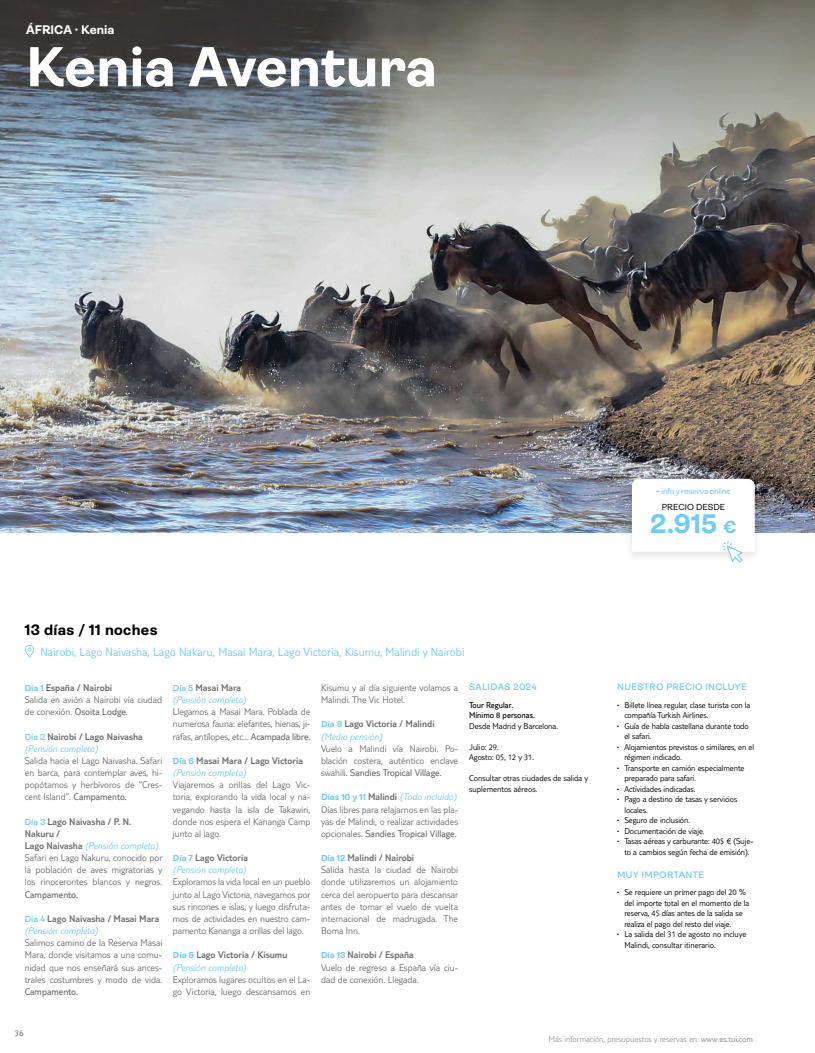
<style>
.page{position:relative;width:815px;height:1053px;background:#fff}
.page>*{position:absolute;margin:0;border:0;box-sizing:border-box;transform-origin:0 0}
.t1{font:700 56.25px "Ambit";color:#fff}
.t2{font:700 26.88px "Ambit";color:#71cbf4}
.t3{font:700 15px "Ambit";letter-spacing:.02em;color:#000}
.t4{font:300 12.5px "TUI Type";color:#71cbf4}
.t5{font:700 12.5px "Ambit";color:#fff}
.t6{font:300 10px/12.1px "TUI Type";color:#706f6f}
.t7{font:300 10px/12.1px "TUI Type";color:#706f6f}
.t8{font:italic 300 10px/12.1px "TUI Type";color:#71cbf4}
.t9{font:10px "TUI Type";color:#706f6f}
.t10{font:600 9.38px "Ambit";letter-spacing:.03em;color:#71cbf4}
.t11{font:300 8.75px/10.5px "TUI Type";letter-spacing:-.005em;color:#000}
.t12{font:300 8.75px "TUI Type";color:#9d9d9c}
.t13{font:8.75px/10.5px "TUI Type";color:#000}
.t14{font:8.75px "Ambit";color:#000}
.t15{font:300 8.75px "TUI Type";color:#575756}
.t16{font:8.12px "Ambit";letter-spacing:-.03em;color:#71cbf4}
.s1{font-size:17.5px}
.s2{font-family:"Ambit";font-weight:700;font-size:8.75px;color:#71cbf4}
.s3{font-style:inherit}
.s4{font-weight:400}
.s5{font-family:"Ambit";font-weight:600;font-size:8.75px;color:#71cbf4}
.s6{font-style:italic;color:#71cbf4}
.s7{font-family:"Ambit";font-weight:600;font-style:normal;font-size:8.75px}
.s8{font-style:normal;color:#706f6f}
.s9{font-family:"Ambit";font-weight:700;font-style:normal;font-size:8.75px}
.s10{font-weight:700}
</style>
<div class="page">
<img style="left:0;top:193px;width:814px;height:340px">
<svg style="left:0;top:0;width:815px;height:193px;background:#7f8382"></svg>
<div style="left:624px;top:474px;width:138px;height:89px;background:#000;opacity:.1"></div>
<svg style="left:25px;top:645px;width:9px;height:12px"></svg>
<svg style="left:632px;top:479px;width:123px;height:83px"></svg>
<p class="t5" style="left:26px;top:23px;width:90px">ÁFRICA · Kenia</p>
<h1 class="t1" style="left:26px;top:36px;width:412px">Kenia Aventura</h1>
<p class="t16" style="left:656px;top:486px;width:76px">+ info y reserva online</p>
<p class="t14" style="left:662px;top:502px;width:65px">PRECIO DESDE</p>
<h2 class="t2" style="left:650px;top:509px;width:88px">2.915 <span class="s1">€</span></h2>
<h3 class="t3" style="left:25px;top:621px;width:134px">13 días / 11 noches</h3>
<p class="t4" style="left:40px;top:645px;width:426px">Nairobi, Lago Naivasha, Lago Nakaru, Masai Mara, Lago Victoria, Kisumu, Malindi y Nairobi</p>
<p class="t6" style="left:25px;top:681px;width:139px"><span class="s2">Día 1</span> <span class="s3">España / Nairobi<br></span>Salida en avión a Nairobi vía ciudad de conexión. <span class="s4">Osoita Lodge.</span></p>
<p class="t7" style="left:25px;top:730px;width:120px"><span class="s5">Día 2</span> Nairobi / Lago Naivasha <span class="s6">(Pensión completa)</span></p>
<p class="t6" style="left:25px;top:754px;width:139px;text-align:justify">Salida hacia el Lago Naivasha. Safari en barca, para contemplar aves, hi&shy;popótamos y herbívoros de “Cres&shy;cent Island”. <span class="s4">Campamento.</span></p>
<p class="t6" style="left:25px;top:815px;width:139px"><span class="s5">Día 3</span> <span class="s3">Lago Naivasha / P. N.<br>Nakuru /<br>Lago Naivasha</span> <span class="s6">(Pensión completa)<br></span>Safari en Lago Nakuru, conocido por la población de aves migratorias y los rinocerontes blancos y negros.</p>
<p class="t9" style="left:25px;top:888px;width:55px">Campamento.</p>
<p class="t7" style="left:25px;top:912px;width:136px"><span class="s5">Día 4</span> Lago Naivasha / Masai Mara <span class="s6">(Pensión completa)</span></p>
<p class="t6" style="left:25px;top:936px;width:139px;text-align:justify">Salimos camino de la Reserva Masai Mara, donde visitamos a una comu&shy;nidad que nos enseñará sus ances&shy;trales costumbres y modo de vida.</p>
<p class="t9" style="left:25px;top:985px;width:55px">Campamento.</p>
<p class="t10" style="left:469px;top:681px;width:69px">SALIDAS 2024</p>
<p class="t13" style="left:469px;top:699px;width:67px">Tour Regular.<br>Mínimo 8 personas.</p>
<p class="t11" style="left:469px;top:720px;width:90px">Desde Madrid y Barcelona.</p>
<p class="t11" style="left:469px;top:741px;width:66px">Julio: 29.<br>Agosto: 05, 12 y 31.</p>
<p class="t11" style="left:469px;top:772px;width:121px">Consultar otras ciudades de salida y suplementos aéreos.</p>
<p class="t6" style="left:321px;top:681px;width:139px">Kisumu y al día siguiente volamos a<br>Malindi. The Vic Hotel.</p>
<p class="t7" style="left:321px;top:717px;width:115px"><span class="s2">Día 9</span> Lago Victoria / Malindi <span class="s6">(Media pensión)</span></p>
<p class="t6" style="left:321px;top:742px;width:139px;text-align:justify">Vuelo a Malindi vía Nairobi. Po&shy;blación costera, auténtico enclave swahili. <span class="s4">Sandies Tropical Village.</span></p>
<p class="t6" style="left:321px;top:790px;width:139px"><span class="s2">Días 10 y 11</span> <span class="s3">Malindi</span> <span class="s6">(Todo incluido)<br></span>Días libres para relajarnos en las pla&shy;yas de Malindi, o realizar actividades opcionales. <span class="s4">Sandies Tropical Village.</span></p>
<p class="t6" style="left:321px;top:851px;width:139px"><span class="s2">Día 12</span> <span class="s3">Malindi / Nairobi<br></span>Salida hasta la ciudad de Nairobi donde utilizaremos un alojamiento cerca del aeropuerto para descansar antes de tomar el vuelo de vuelta internacional de madrugada. The<br>Boma Inn.</p>
<p class="t6" style="left:321px;top:948px;width:139px"><span class="s2">Día 13</span> <span class="s3">Nairobi / España<br></span>Vuelo de regreso a España vía ciu&shy;dad de conexión. Llegada.</p>
<p class="t8" style="left:173px;top:681px;width:75px"><span class="s7">Día 5</span> <span class="s8">Masai Mara </span>(Pensión completa)</p>
<p class="t6" style="left:173px;top:705px;width:139px;text-align:justify">Llegamos a Masai Mara. Poblada de numerosa fauna: elefantes, hienas, ji&shy;rafas, antílopes, etc… <span class="s4">Acampada libre.</span></p>
<p class="t7" style="left:173px;top:754px;width:132px"><span class="s2">Día 6</span> Masai Mara / Lago Victoria <span class="s6">(Pensión completa)</span></p>
<p class="t6" style="left:173px;top:778px;width:139px;text-align:justify">Viajaremos a orillas del Lago Vic&shy;toria, explorando la vida local y na&shy;vegando hasta la isla de Takawiri, donde nos espera el Kananga Camp junto al lago.</p>
<p class="t8" style="left:173px;top:851px;width:77px"><span class="s9">Día 7</span> <span class="s8">Lago Victoria </span>(Pensión completa)</p>
<p class="t6" style="left:173px;top:875px;width:139px;text-align:justify">Exploramos la vida local en un pueblo junto al Lago Victoria, navegamos por sus rincones e islas, y luego disfruta&shy;mos de actividades en nuestro cam&shy;pamento Kananga a orillas del lago.</p>
<p class="t7" style="left:173px;top:948px;width:116px"><span class="s2">Día 8</span> Lago Victoria / Kisumu <span class="s6">(Pensión completa)</span></p>
<p class="t6" style="left:173px;top:973px;width:139px">Exploramos lugares ocultos en el La&shy;go Victoria, luego descansamos en</p>
<p class="t10" style="left:617px;top:681px;width:131px">NUESTRO PRECIO INCLUYE</p>
<p class="t11" style="left:617px;top:699px;width:135px"><span class="s10">·</span> Billete línea regular, clase turista con la</p>
<p class="t11" style="left:624px;top:709px;width:86px">compañía Turkish Airlines.</p>
<p class="t11" style="left:617px;top:720px;width:133px"><span class="s10">·</span> Guía de habla castellana durante todo</p>
<p class="t11" style="left:624px;top:730px;width:29px">el safari.</p>
<p class="t11" style="left:617px;top:741px;width:138px"><span class="s10">·</span> Alojamientos previstos o similares, en el</p>
<p class="t11" style="left:624px;top:751px;width:59px">régimen indicado.</p>
<p class="t11" style="left:617px;top:762px;width:129px"><span class="s10">·</span> Transporte en camión especialmente</p>
<p class="t11" style="left:624px;top:772px;width:73px">preparado para safari.</p>
<p class="t11" style="left:617px;top:783px;width:80px"><span class="s10">·</span> Actividades indicadas.</p>
<p class="t11" style="left:617px;top:793px;width:122px"><span class="s10">·</span> Pago a destino de tasas y servicios</p>
<p class="t11" style="left:624px;top:804px;width:25px">locales.</p>
<p class="t11" style="left:617px;top:814px;width:74px"><span class="s10">·</span> Seguro de inclusión.</p>
<p class="t11" style="left:617px;top:825px;width:89px"><span class="s10">·</span> Documentación de viaje.</p>
<p class="t11" style="left:617px;top:835px;width:138px"><span class="s10">·</span> Tasas aéreas y carburante: 405 € (Suje-</p>
<p class="t11" style="left:624px;top:846px;width:127px">to a cambios según fecha de emisión).</p>
<p class="t10" style="left:617px;top:869px;width:89px">MUY IMPORTANTE</p>
<p class="t11" style="left:617px;top:887px;width:130px"><span class="s10">·</span> Se requiere un primer pago del 20 %</p>
<p class="t11" style="left:624px;top:897px;width:126px">del importe total en el momento de la</p>
<p class="t11" style="left:624px;top:908px;width:120px">reserva, 45 días antes de la salida se</p>
<p class="t11" style="left:624px;top:918px;width:109px">realiza el pago del resto del viaje.</p>
<p class="t11" style="left:617px;top:929px;width:131px"><span class="s10">·</span> La salida del 31 de agosto no incluye</p>
<p class="t11" style="left:624px;top:939px;width:93px">Malindi, consultar itinerario.</p>
<p class="t15" style="left:15px;top:1028px;width:10px">36</p>
<p class="t12" style="left:549px;top:1033px;width:206px">Más información, presupuestos y reservas en: <span class="s4">www.es.tui.com</span></p>
</div>
